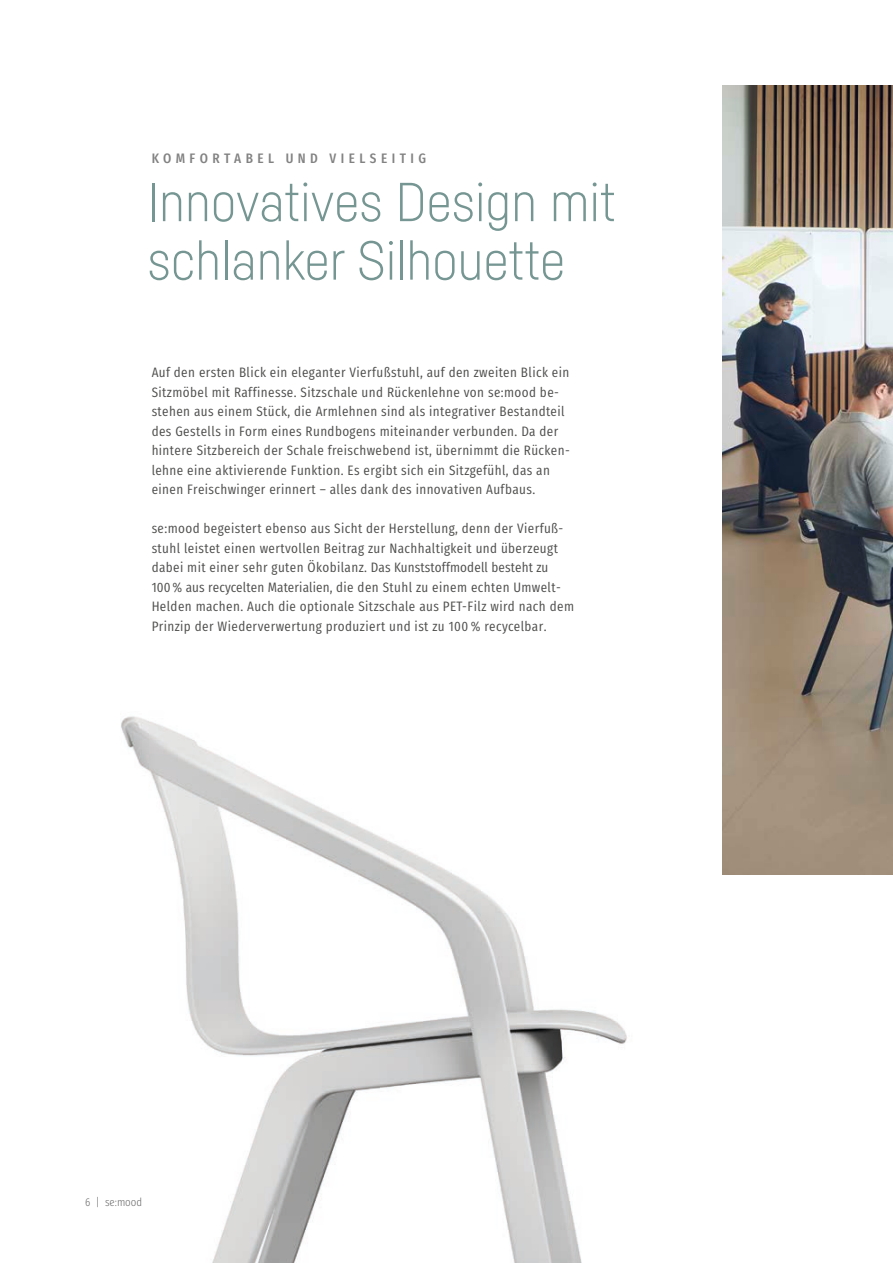
<style>
.page{position:relative;width:893px;height:1263px;background:#fff}
.page>*{position:absolute;margin:0;border:0;box-sizing:border-box;transform-origin:0 0}
.t1{font:300 54px/58.5px "Sedus Sans";color:#759692}
.t2{font:13.5px/19.5px "Sedus Text Condensed";letter-spacing:.03em;color:#4e4e4d}
.t3{font:700 13.5px "Sedus Text Condensed";letter-spacing:.33em;color:#818281}
.t4{font:300 11.25px "Sedus Text Condensed";color:#686868}
</style>
<div class="page">
<img style="left:723px;top:85px;width:170px;height:789px">
<img style="left:121px;top:716px;width:506px;height:547px">
<p class="t3" style="left:152px;top:145px;width:276px">KOMFORTABEL UND VIELSEITIG</p>
<h1 class="t1" style="left:147px;top:171px;width:470px">Innovatives Design mit schlanker Silhouette</h1>
<p class="t2" style="left:152px;top:361px;width:420px">Auf den ersten Blick ein eleganter Vierfußstuhl, auf den zweiten Blick ein Sitzmöbel mit Raffinesse. Sitzschale und Rückenlehne von se:mood be&shy;stehen aus einem Stück, die Armlehnen sind als integrativer Bestandteil des Gestells in Form eines Rundbogens miteinander verbunden. Da der hintere Sitzbereich der Schale freischwebend ist, übernimmt die Rücken&shy;lehne eine aktivierende Funktion. Es ergibt sich ein Sitzgefühl, das an einen Freischwinger erinnert – alles dank des innovativen Aufbaus.</p>
<p class="t2" style="left:152px;top:517px;width:424px">se:mood begeistert ebenso aus Sicht der Herstellung, denn der Vierfuß&shy;stuhl leistet einen wertvollen Beitrag zur Nachhaltigkeit und überzeugt dabei mit einer sehr guten Ökobilanz. Das Kunststoffmodell besteht zu<br>100 % aus recycelten Materialien, die den Stuhl zu einem echten Umwelt-Helden machen. Auch die optionale Sitzschale aus PET-Filz wird nach dem Prinzip der Wiederverwertung produziert und ist zu 100 % recycelbar.</p>
<p class="t4" style="left:85px;top:1192px;width:59px">6 | se:mood</p>
</div>
